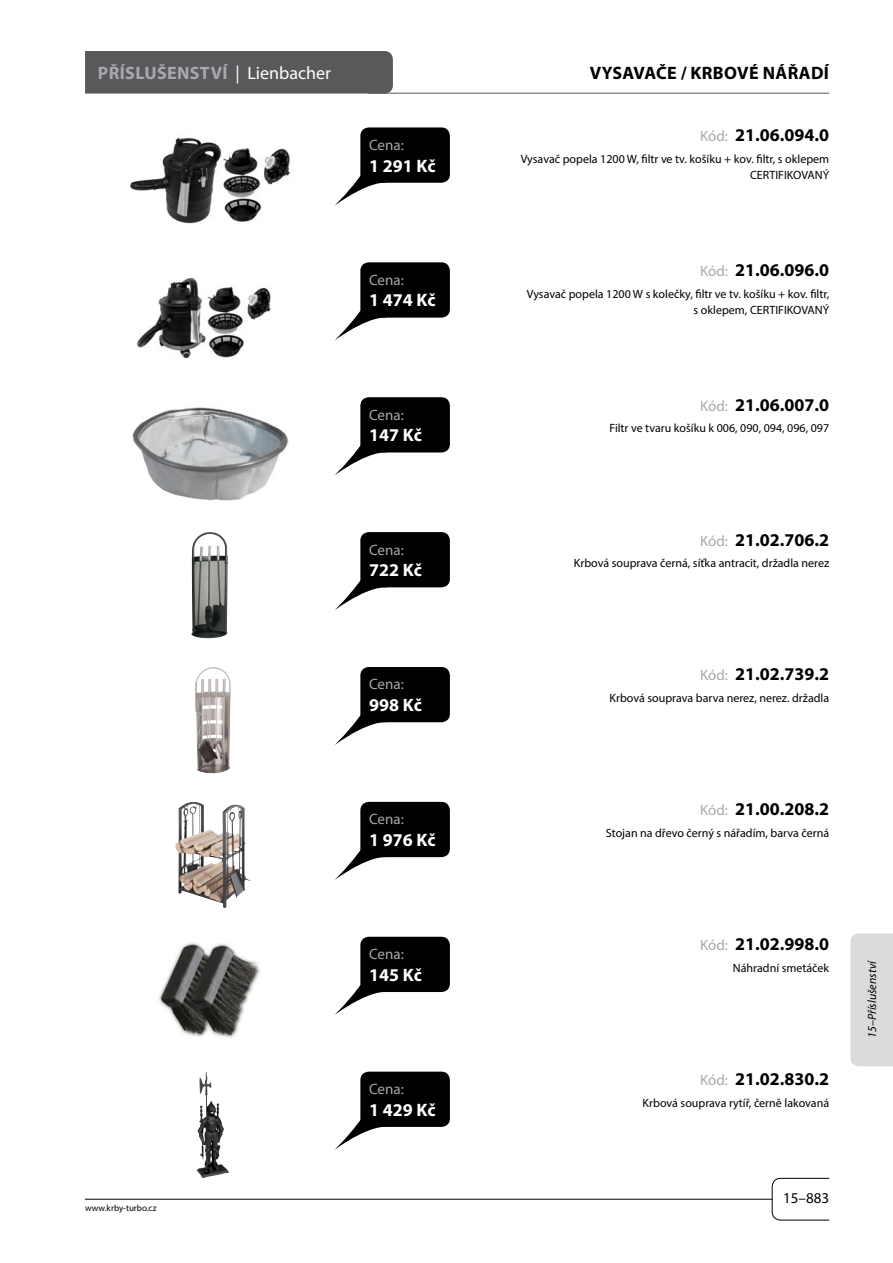
<style>
.page{position:relative;width:893px;height:1263px;background:#fff}
.page>*{position:absolute;margin:0;border:0;box-sizing:border-box;transform-origin:0 0}
.t1{font:700 18px "Myriad Pro";color:#000}
.t2{font:700 18px "Myriad Pro";color:#fff}
.t3{font:700 18px "Myriad Pro";letter-spacing:.02em;color:#a7a9ac}
.t4{font:700 18px "Myriad Pro";letter-spacing:.02em;color:#000}
.t5{font:15px "Myriad Pro";color:#a7a9ac}
.t6{font:15px "Myriad Pro";color:#000}
.t7{font:12px/16.5px "Myriad Pro";color:#000;text-align:right}
.t8{font:italic 12px "Myriad Pro";color:#000}
.t9{font:9px "Myriad Pro";color:#000}
.s1{font-weight:400;color:#fff}
.s2{font-weight:400;font-size:15px;color:#a7a9ac}
</style>
<div class="page">
<hr style="left:85px;top:1199px;width:687px;height:1px;background:#000">
<svg style="left:771px;top:1177px;width:59px;height:44px"></svg>
<div style="left:850px;top:933px;width:43px;height:133px;background:#dadbdc"></div>
<div style="left:85px;top:51px;width:308px;height:43px;background:#58595b"></div>
<hr style="left:368px;top:93px;width:461px;height:1px;background:#58595b">
<div style="left:360px;top:262px;width:90px;height:56px;background:#000;border-radius:9px"></div>
<svg style="left:334px;top:267px;width:52px;height:74px"></svg>
<img style="left:137px;top:277px;width:134px;height:82px">
<div style="left:360px;top:127px;width:90px;height:56px;background:#000;border-radius:9px"></div>
<svg style="left:334px;top:133px;width:52px;height:73px"></svg>
<img style="left:130px;top:137px;width:160px;height:87px">
<div style="left:360px;top:397px;width:90px;height:55px;background:#000;border-radius:9px"></div>
<svg style="left:335px;top:402px;width:51px;height:73px"></svg>
<img style="left:132px;top:407px;width:157px;height:94px">
<div style="left:360px;top:532px;width:90px;height:55px;background:#000;border-radius:9px"></div>
<svg style="left:335px;top:537px;width:51px;height:73px"></svg>
<img style="left:192px;top:532px;width:17px;height:62px">
<div style="left:360px;top:667px;width:90px;height:55px;background:#000;border-radius:9px"></div>
<svg style="left:335px;top:672px;width:51px;height:73px"></svg>
<img style="left:195px;top:667px;width:20px;height:44px">
<div style="left:360px;top:802px;width:90px;height:55px;background:#000;border-radius:9px"></div>
<svg style="left:334px;top:807px;width:52px;height:73px"></svg>
<img style="left:175px;top:802px;width:75px;height:106px">
<div style="left:360px;top:937px;width:90px;height:55px;background:#000;border-radius:9px"></div>
<svg style="left:334px;top:942px;width:50px;height:73px"></svg>
<img style="left:159px;top:943px;width:101px;height:95px">
<div style="left:360px;top:1071px;width:90px;height:56px;background:#000;border-radius:9px"></div>
<svg style="left:334px;top:1077px;width:47px;height:73px"></svg>
<img style="left:197px;top:1073px;width:9px;height:82px">
<h1 class="t3" style="left:98px;top:61px;width:234px">PŘÍSLUŠENSTVÍ <span class="s1">| Lienbacher</span></h1>
<h1 class="t4" style="left:590px;top:61px;width:241px">VYSAVAČE / KRBOVÉ NÁŘAD Í</h1>
<p class="t9" style="left:85px;top:1202px;width:73px">www.krby-turbo.cz</p>
<p class="t5" style="left:369px;top:136px;width:36px">Cena:</p>
<h1 class="t2" style="left:369px;top:154px;width:68px">1 291 KČ</h1>
<p class="t5" style="left:369px;top:270px;width:36px">Cena:</p>
<h1 class="t2" style="left:369px;top:289px;width:68px">1 474 KČ</h1>
<p class="t5" style="left:369px;top:405px;width:36px">Cena:</p>
<h1 class="t2" style="left:369px;top:423px;width:54px">147 KČ</h1>
<p class="t5" style="left:369px;top:540px;width:36px">Cena:</p>
<h1 class="t2" style="left:369px;top:558px;width:54px">722 KČ</h1>
<p class="t5" style="left:369px;top:675px;width:36px">Cena:</p>
<h1 class="t2" style="left:369px;top:693px;width:54px">998 KČ</h1>
<p class="t5" style="left:369px;top:810px;width:36px">Cena:</p>
<h1 class="t2" style="left:369px;top:828px;width:68px">1 976 KČ</h1>
<p class="t5" style="left:369px;top:945px;width:36px">Cena:</p>
<h1 class="t2" style="left:369px;top:963px;width:54px">145 KČ</h1>
<p class="t5" style="left:369px;top:1080px;width:36px">Cena:</p>
<h1 class="t2" style="left:369px;top:1098px;width:68px">1 429 KČ</h1>
<h1 class="t1" style="left:700px;top:123px;width:131px"><span class="s2">Kód:</span> 21.06.094.0</h1>
<p class="t7" style="left:521px;top:150px;width:310px">Vysavač popela 1200 W, filtr ve tv. košíku + kov. filtr, s oklepem<br>CERTI FIKOVANÝ</p>
<h1 class="t1" style="left:700px;top:258px;width:131px"><span class="s2">Kód:</span> 21.06.096.0</h1>
<p class="t7" style="left:527px;top:285px;width:304px">Vysavač popela 1200 W s kolečky, filtr ve tv. košíku + kov. filtr, s oklepem, CERTI FIKOVANÝ</p>
<h1 class="t1" style="left:700px;top:393px;width:131px"><span class="s2">Kód:</span> 21.06.007.0</h1>
<p class="t7" style="left:609px;top:420px;width:221px">Filtr ve tvaru košíku k 006, 090, 094, 096, 097</p>
<h1 class="t1" style="left:700px;top:528px;width:131px"><span class="s2">Kód:</span> 21.02.706.2</h1>
<p class="t7" style="left:574px;top:555px;width:257px">Krbová souprava černá, síťka antracit, držadla nerez</p>
<h1 class="t1" style="left:700px;top:663px;width:131px"><span class="s2">Kód:</span> 21.02.739.2</h1>
<p class="t7" style="left:609px;top:690px;width:221px">Krbová souprava barva nerez, nerez. držadla</p>
<h1 class="t1" style="left:700px;top:797px;width:131px"><span class="s2">Kód:</span> 21.00.208.2</h1>
<p class="t7" style="left:606px;top:825px;width:225px">Stojan na dřevo černý s nářadím, barva černá</p>
<h1 class="t1" style="left:700px;top:932px;width:131px"><span class="s2">Kód:</span> 21.02.998.0</h1>
<p class="t7" style="left:733px;top:959px;width:98px">Náhradní smetáček</p>
<h1 class="t1" style="left:700px;top:1067px;width:131px"><span class="s2">Kód:</span> 21.02.830.2</h1>
<p class="t7" style="left:643px;top:1094px;width:188px">Krbová souprava rytíř, černě lakovaná</p>
<p class="t6" style="left:783px;top:1189px;width:47px">15–883</p>
<p class="t8" style="left:865px;top:1038px;width:79px;rotate:-90deg">15–Příslušenství</p>
</div>
